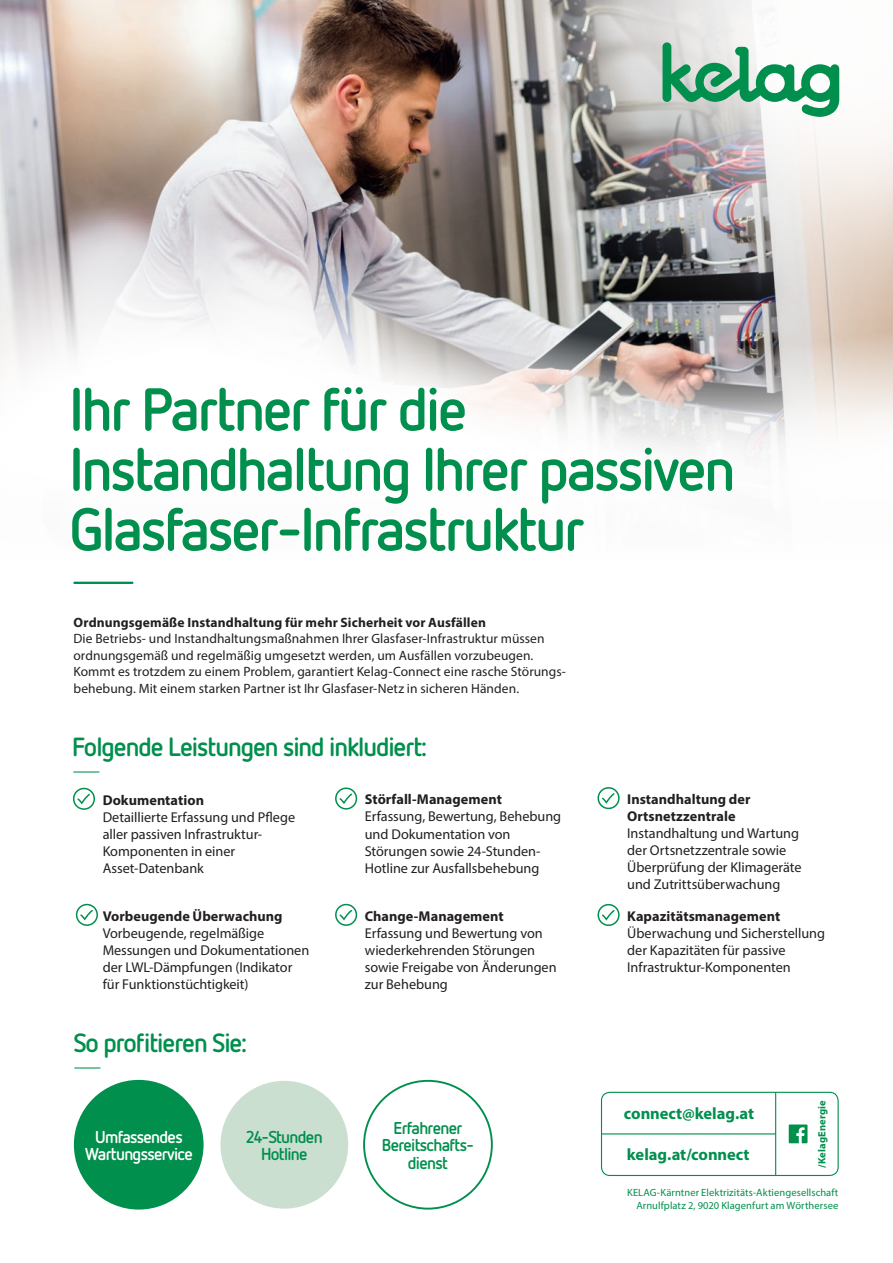
<style>
.page{position:relative;width:893px;height:1263px;background:#fff}
.page>*{position:absolute;margin:0;border:0;box-sizing:border-box;transform-origin:0 0}
.t1{font:700 60px/60px "Netto OT";letter-spacing:-.04em;color:#008f4d}
.t2{font:300 60px "Netto OT";color:#008f4d}
.t3{font:700 26.25px "Netto OT";letter-spacing:-.04em;color:#008f4d}
.t4{font:300 26.25px "Netto OT";color:#008f4d}
.t5{font:700 17.1px/17.1px "Netto OT";letter-spacing:-.04em;color:#008f4d;text-align:center}
.t6{font:700 17.1px/17.1px "Netto OT";letter-spacing:-.04em;color:#fff;text-align:center}
.t7{font:700 16.5px "Myriad Pro";letter-spacing:-.005em;color:#008f4d}
.t8{font:14.25px/17.1px "Myriad Pro";color:#231f20}
.t9{font:700 14.25px/17.1px "Myriad Pro";letter-spacing:.005em;color:#231f20}
.t10{font:13.5px/16.5px "Myriad Pro";letter-spacing:.005em;color:#231f20}
.t11{font:10.5px/13.5px "Myriad Pro";letter-spacing:.01em;color:#008f4d;text-align:right}
.t12{font:700 10.5px "Myriad Pro";letter-spacing:.015em;color:#008f4d}
.s1{font-weight:700}
</style>
<div class="page">
<img style="left:0;top:0;width:428px;height:101px">
<svg style="left:0;top:101px;width:428px;height:264px;background:#c8bebb"></svg>
<img style="left:428px;top:0;width:465px;height:446px">
<svg style="left:662px;top:42px;width:177px;height:75px"></svg>
<div style="left:74px;top:1080px;width:130px;height:129px;background:#008f4d;border-radius:50%"></div>
<div style="left:220px;top:1081px;width:128px;height:127px;background:#cbdfd0;border-radius:50%"></div>
<div style="left:22px;top:337px;width:760px;height:265px;background:#fff;opacity:.75"></div>
<div style="left:601px;top:1092px;width:238px;height:84px;border:1px solid #008f4d;border-radius:9px"></div>
<hr style="left:602px;top:1133px;width:174px;height:1px;background:#008f4d">
<hr style="left:775px;top:1093px;width:1px;height:82px;background:#008f4d">
<svg style="left:789px;top:1124px;width:18px;height:19px"></svg>
<div style="left:73px;top:788px;width:22px;height:22px;border:2px solid #008f4d;border-radius:50%"></div>
<svg style="left:77px;top:792px;width:14px;height:17px"></svg>
<div style="left:76px;top:904px;width:22px;height:22px;border:2px solid #008f4d;border-radius:50%"></div>
<svg style="left:80px;top:908px;width:14px;height:17px"></svg>
<div style="left:597px;top:787px;width:23px;height:22px;border:2px solid #008f4d;border-radius:50%"></div>
<svg style="left:601px;top:792px;width:15px;height:16px"></svg>
<div style="left:335px;top:787px;width:22px;height:22px;border:2px solid #008f4d;border-radius:50%"></div>
<svg style="left:339px;top:793px;width:14px;height:16px"></svg>
<div style="left:335px;top:904px;width:22px;height:22px;border:2px solid #008f4d;border-radius:50%"></div>
<svg style="left:339px;top:908px;width:14px;height:17px"></svg>
<div style="left:597px;top:904px;width:23px;height:22px;border:2px solid #008f4d;border-radius:50%"></div>
<svg style="left:601px;top:908px;width:15px;height:17px"></svg>
<p class="t1" style="left:69px;top:378px;width:668px">Ihr Partner für die<br>Instandhaltung Ihrer passiven<br>Glasfaser-Infrastruktur</p>
<p class="t2" style="left:63px;top:592px;width:20px;rotate:-90deg">|</p>
<p class="t10" style="left:73px;top:614px;width:494px"><span class="s1">Ordnungsgemäße Instandhaltung für mehr Sicherheit vor Ausfällen<br></span>Die Betriebs- und Instandhaltungsmaßnahmen Ihrer Glasfaser-Infrastruktur müssen ordnungsgemäß und regelmäßig umgesetzt werden, um Ausfällen vorzubeugen.<br>Kommt es trotzdem zu einem Problem, garantiert Kelag-Connect eine rasche Störungs&shy;behebung. Mit einem starken Partner ist Ihr Glasfaser-Netz in sicheren Händen.</p>
<p class="t3" style="left:72px;top:730px;width:356px">Folgende Leistungen sind inkludiert:</p>
<p class="t4" style="left:69px;top:775px;width:9px;rotate:-90deg">|</p>
<p class="t8" style="left:103px;top:791px;width:194px"><span class="s1">Dokumentation<br></span>Detaillierte Erfassung und Pflege aller passiven Infrastruktur-<br>Komponenten in einer<br>Asset-Datenbank</p>
<p class="t9" style="left:103px;top:907px;width:181px">Vorbeugende Überwachung</p>
<p class="t8" style="left:103px;top:924px;width:208px">Vorbeugende, regelmäßige<br>Messungen und Dokumentationen der LWL-Dämpfungen (Indikator für Funktionstüchtigkeit)</p>
<p class="t3" style="left:73px;top:1026px;width:175px">So profitieren Sie:</p>
<p class="t4" style="left:70px;top:1072px;width:9px;rotate:-90deg">|</p>
<p class="t9" style="left:365px;top:790px;width:139px">Störfall-Management</p>
<p class="t8" style="left:365px;top:808px;width:198px">Erfassung, Bewertung, Behebung und Dokumentation von<br>Störungen sowie 24-Stunden-<br>Hotline zur Ausfallsbehebung</p>
<p class="t9" style="left:365px;top:907px;width:140px">Change-Management</p>
<p class="t8" style="left:365px;top:924px;width:193px">Erfassung und Bewertung von wiederkehrenden Störungen sowie Freigabe von Änderungen zur Behebung</p>
<p class="t6" style="left:85px;top:1128px;width:109px">Umfassendes<br>Wartungsservice</p>
<p class="t5" style="left:382px;top:1119px;width:94px">Erfahrener<br>Bereitschafts&shy;dienst</p>
<p class="t5" style="left:246px;top:1128px;width:78px">24-Stunden<br>Hotline</p>
<p class="t9" style="left:627px;top:790px;width:125px">Instandhaltung der<br>Ortsnetzzentrale</p>
<p class="t8" style="left:627px;top:824px;width:176px">Instandhaltung und Wartung der Ortsnetzzentrale sowie<br>Überprüfung der Klimageräte und Zutrittsüberwachung</p>
<p class="t9" style="left:627px;top:907px;width:154px">Kapazitätsmanagement</p>
<p class="t8" style="left:627px;top:924px;width:199px">Überwachung und Sicherstellung der Kapazitäten für passive<br>Infrastruktur-Komponenten</p>
<p class="t7" style="left:624px;top:1102px;width:132px">connect@kelag.at</p>
<p class="t12" style="left:815px;top:1168px;width:69px;rotate:-90deg">/KelagEnergie</p>
<p class="t11" style="left:627px;top:1185px;width:213px">KELAG-Kärntner Elektrizitäts-Aktiengesellschaft<br>Arnulfplatz 2, 9020 Klagenfurt am Wörthersee</p>
<p class="t7" style="left:627px;top:1144px;width:124px">kelag.at/connect</p>
</div>
